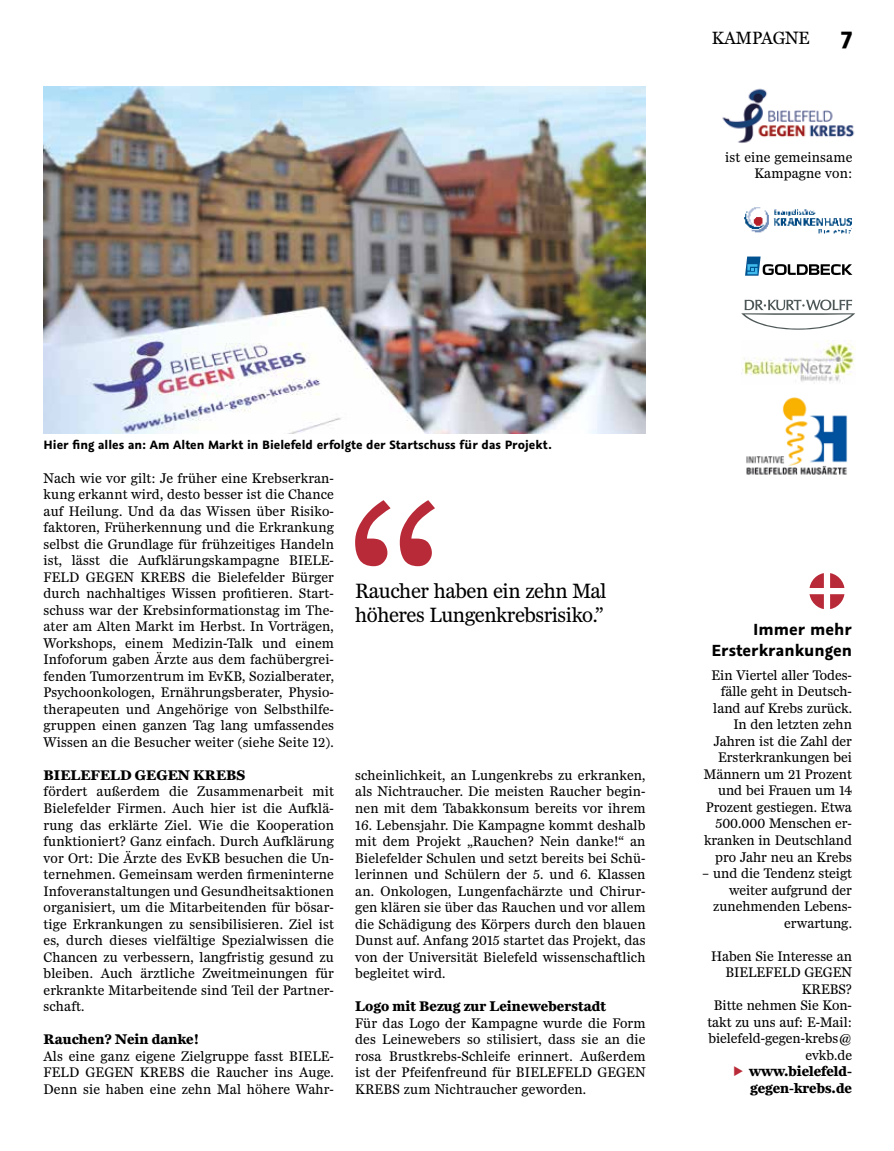
<style>
.page{position:relative;width:894px;height:1151px;background:#fff}
.page>*{position:absolute;margin:0;border:0;box-sizing:border-box;transform-origin:0 0}
.t1{font:700 27px "Graublau Sans";color:#000}
.t2{font:21px/24px "Miller Daily";letter-spacing:-.02em;color:#000}
.t3{font:700 18px/21px "Graublau Sans";color:#000;text-align:right}
.t4{font:18px "Miller Daily";color:#000}
.t5{font:14.1px/16.5px "Miller Daily";color:#000;text-align:justify}
.t6{font:700 14.1px "Miller Daily";letter-spacing:.01em;color:#000}
.t7{font:700 13.5px "Graublau Sans";color:#000}
.s1{font-family:"The Mix HM Extra";font-weight:700;color:#b92a38}
.s2{font-weight:700}
</style>
<div class="page">
<img style="left:746px;top:397px;width:102px;height:78px">
<img style="left:741px;top:341px;width:114px;height:43px">
<svg style="left:741px;top:299px;width:113px;height:30px"></svg>
<img style="left:744px;top:207px;width:107px;height:27px">
<svg style="left:745px;top:256px;width:107px;height:20px"></svg>
<svg style="left:355px;top:500px;width:80px;height:66px"></svg>
<img style="left:44px;top:86px;width:601px;height:347px">
<svg style="left:805px;top:569px;width:42px;height:44px"></svg>
<div style="left:801px;top:565px;width:50px;height:51px;border:7px solid #fff;border-radius:50%"></div>
<div style="left:801px;top:588px;width:49px;height:6px;background:#fff"></div>
<div style="left:823px;top:566px;width:6px;height:49px;background:#fff"></div>
<img style="left:722px;top:88px;width:133px;height:55px">
<p class="t4" style="left:711px;top:28px;width:14px">kampagne</p>
<h1 class="t1" style="left:840px;top:18px;width:13px">7</h1>
<p class="t5" style="left:724px;top:149px;width:129px;text-align:right">ist eine gemeinsame<br>Kampagne von:</p>
<p class="t7" style="left:44px;top:436px;width:509px">Hier fing alles an: Am Alten Markt in Bielefeld erfolgte der Startschuss für das Projekt.</p>
<p class="t5" style="left:44px;top:469px;width:292px">Nach wie vor gilt: Je früher eine Krebserkran&shy;kung erkannt wird, desto besser ist die Chance auf Heilung. Und da das Wissen über Risiko&shy;faktoren, Früherkennung und die Erkrankung selbst die Grundlage für frühzeitiges Handeln ist, lässt die Aufklärungskampagne BIELE-FELD GEGEN KREBS die Bielefelder Bürger durch nachhaltiges Wissen profitieren. Start&shy;schuss war der Krebsinformationstag im The&shy;ater am Alten Markt im Herbst. In Vorträgen, Workshops, einem Medizin-Talk und einem Infoforum gaben Ärzte aus dem fachübergrei&shy;fenden Tumorzentrum im EvKB, Sozialberater, Psychoonkologen, Ernährungsberater, Physio&shy;therapeuten und Angehörige von Selbsthilfe&shy;gruppen einen ganzen Tag lang umfassendes Wissen an die Besucher weiter (siehe Seite 12).</p>
<p class="t6" style="left:44px;top:766px;width:203px">BIELEFELD GEGEN KREBS</p>
<p class="t5" style="left:44px;top:783px;width:292px">fördert außerdem die Zusammenarbeit mit Bielefelder Firmen. Auch hier ist die Aufklä&shy;rung das erklärte Ziel. Wie die Kooperation funktioniert? Ganz einfach. Durch Aufklärung vor Ort: Die Ärzte des EvKB besuchen die Un&shy;ternehmen. Gemeinsam werden firmeninterne Infoveranstaltungen und Gesundheitsaktionen organisiert, um die Mitarbeitenden für bösar&shy;tige Erkrankungen zu sensibilisieren. Ziel ist es, durch dieses vielfältige Spezialwissen die Chancen zu verbessern, langfristig gesund zu bleiben. Auch ärztliche Zweitmeinungen für erkrankte Mitarbeitende sind Teil der Partner&shy;schaft.</p>
<p class="t6" style="left:44px;top:1030px;width:157px">Rauchen? Nein danke!</p>
<p class="t5" style="left:44px;top:1047px;width:292px">Als eine ganz eigene Zielgruppe fasst BIELE-FELD GEGEN KREBS die Raucher ins Auge.<br>Denn sie haben eine zehn Mal höhere Wahr-</p>
<h2 class="t2" style="left:355px;top:578px;width:253px">Raucher haben ein zehn Mal höheres Lungenkrebsrisiko.”</h2>
<p class="t5" style="left:355px;top:766px;width:292px">scheinlichkeit, an Lungenkrebs zu erkranken, als Nichtraucher. Die meisten Raucher begin&shy;nen mit dem Tabakkonsum bereits vor ihrem</p>
<p class="t5" style="left:355px;top:816px;width:292px">16. Lebensjahr. Die Kampagne kommt deshalb mit dem Projekt „Rauchen? Nein danke!“ an Bielefelder Schulen und setzt bereits bei Schü&shy;lerinnen und Schülern der 5. und 6. Klassen an. Onkologen, Lungenfachärzte und Chirur&shy;gen klären sie über das Rauchen und vor allem die Schädigung des Körpers durch den blauen Dunst auf. Anfang 2015 startet das Projekt, das von der Universität Bielefeld wissenschaftlich begleitet wird.</p>
<p class="t6" style="left:355px;top:997px;width:252px">Logo mit Bezug zur Leineweberstadt</p>
<p class="t5" style="left:355px;top:1014px;width:292px">Für das Logo der Kampagne wurde die Form des Leinewebers so stilisiert, dass sie an die rosa Brustkrebs-Schleife erinnert. Außerdem ist der Pfeifenfreund für BIELEFELD GEGEN KREBS zum Nichtraucher geworden.</p>
<p class="t3" style="left:711px;top:619px;width:142px">Immer mehr<br>Ersterkrankungen</p>
<p class="t5" style="left:703px;top:666px;width:150px;text-align:right">Ein Viertel aller Todes&shy;fälle geht in Deutsch&shy;land auf Krebs zurück.<br>In den letzten zehn<br>Jahren ist die Zahl der<br>Ersterkrankungen bei<br>Männern um 21 Prozent und bei Frauen um 14<br>Prozent gestiegen. Etwa<br>500.000 Menschen er&shy;kranken in Deutschland pro Jahr neu an Krebs</p>
<p class="t5" style="left:701px;top:864px;width:151px;text-align:right">– und die Tendenz steigt weiter aufgrund der zunehmenden Lebens&shy;erwartung.</p>
<p class="t5" style="left:707px;top:947px;width:146px;text-align:right">Haben Sie Interesse an<br>BIELEFELD GEGEN<br>KREBS?<br>Bitte nehmen Sie Kon&shy;takt zu uns auf: E-Mail: bielefeld-gegen-krebs@ evkb.de<br><span class="s1">‡</span> <span class="s2">www.bielefeld&shy;gegen-krebs.de</span></p>
</div>
